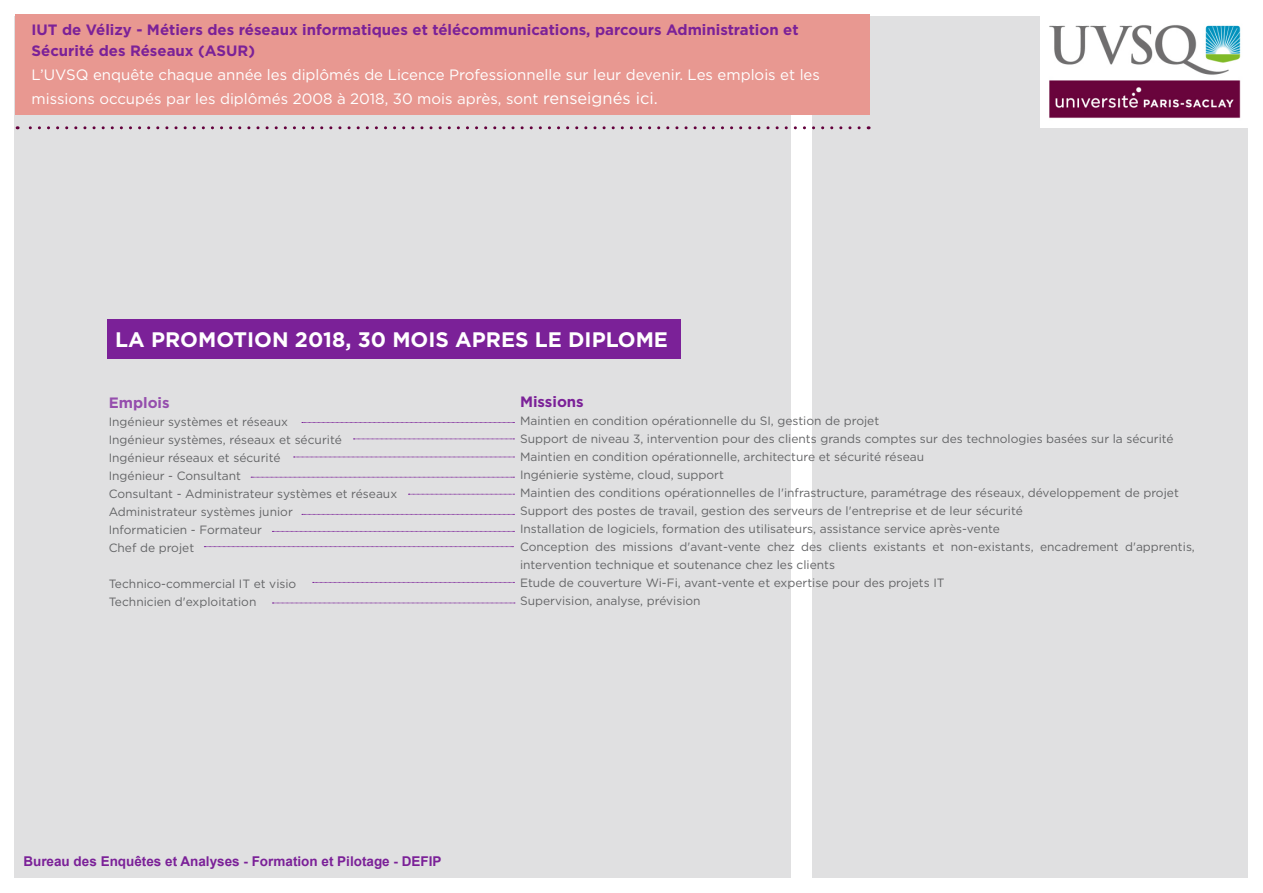
<style>
.page{position:relative;width:1263px;height:893px;background:#fff}
.page>*{position:absolute;margin:0;border:0;box-sizing:border-box;transform-origin:0 0}
.t1{font:700 21px "Gotham";color:#fff}
.t2{font:15px/24px "Gotham";color:#fff}
.t3{font:700 15px "Gotham";color:#7b2198}
.t4{font:700 15px "Gotham";color:#954ead}
.t5{font:700 13.5px "Arial";color:#7b2198}
.t6{font:12px/18px "Gotham";color:#646567}
.s1{font-size:16.5px}
</style>
<div class="page">
<div style="left:15px;top:16px;width:776px;height:861px;background:#e0e0e1"></div>
<div style="left:812px;top:16px;width:436px;height:861px;background:#e0e0e1"></div>
<img style="left:1041px;top:16px;width:207px;height:112px">
<div style="left:107px;top:319px;width:573px;height:39px;background:#7b2198"></div>
<div style="left:15px;top:15px;width:855px;height:100px;background:#e89891"></div>
<svg style="left:17px;top:126px;width:842px;height:3px"></svg>
<svg style="left:302px;top:422px;width:212px;height:1px"></svg>
<svg style="left:251px;top:477px;width:263px;height:1px"></svg>
<svg style="left:272px;top:531px;width:242px;height:1px"></svg>
<svg style="left:353px;top:439px;width:161px;height:1px"></svg>
<svg style="left:294px;top:457px;width:220px;height:1px"></svg>
<svg style="left:313px;top:582px;width:201px;height:1px"></svg>
<svg style="left:272px;top:603px;width:243px;height:1px"></svg>
<svg style="left:204px;top:546px;width:309px;height:1px"></svg>
<svg style="left:408px;top:494px;width:106px;height:1px"></svg>
<svg style="left:302px;top:514px;width:212px;height:1px"></svg>
<p class="t3" style="left:32px;top:19px;width:769px">IUT de Vélizy - Métiers des réseaux informatiques et télécommunications, parcours Administration et</p>
<p class="t3" style="left:32px;top:40px;width:225px">Sécurité des Réseaux (ASUR)</p>
<p class="t2" style="left:32px;top:62px;width:790px">L’UVSQ enquête chaque année les diplômés de Licence Professionnelle sur leur devenir. Les emplois et les missions occupés par les diplômés 2008 à 2018, 30 mois après, sont <span class="s1">renseignés ici.</span></p>
<p class="t1" style="left:115px;top:326px;width:554px">LA PROMOTION 2018, 30 MOIS APRES LE DIPLOME</p>
<p class="t4" style="left:109px;top:392px;width:62px">Emplois</p>
<p class="t6" style="left:109px;top:412px;width:181px">Ingénieur systèmes et réseaux</p>
<p class="t6" style="left:109px;top:430px;width:235px">Ingénieur systèmes, réseaux et sécurité</p>
<p class="t6" style="left:109px;top:448px;width:173px">Ingénieur réseaux et sécurité</p>
<p class="t6" style="left:109px;top:466px;width:134px">Ingénieur - Consultant</p>
<p class="t6" style="left:109px;top:484px;width:290px">Consultant - Administrateur systèmes et réseaux</p>
<p class="t6" style="left:109px;top:502px;width:186px">Administrateur systèmes junior</p>
<p class="t6" style="left:109px;top:520px;width:155px">Informaticien - Formateur</p>
<p class="t6" style="left:109px;top:538px;width:87px">Chef de projet</p>
<p class="t6" style="left:109px;top:574px;width:189px">Technico-commercial IT et visio</p>
<p class="t6" style="left:109px;top:592px;width:149px">Technicien d'exploitation</p>
<p class="t3" style="left:520px;top:392px;width:65px">Missions</p>
<p class="t6" style="left:520px;top:412px;width:361px">Maintien en condition opérationnelle du SI, gestion de projet</p>
<p class="t6" style="left:520px;top:430px;width:655px">Support de niveau 3, intervention pour des clients grands comptes sur des technologies basées sur la sécurité</p>
<p class="t6" style="left:520px;top:448px;width:406px">Maintien en condition opérationnelle, architecture et sécurité réseau</p>
<p class="t6" style="left:520px;top:466px;width:205px">Ingénierie système, cloud, support</p>
<p class="t6" style="left:520px;top:484px;width:660px">Maintien des conditions opérationnelles de l'infrastructure, paramétrage des réseaux, développement de projet</p>
<p class="t6" style="left:520px;top:502px;width:504px">Support des postes de travail, gestion des serveurs de l'entreprise et de leur sécurité</p>
<p class="t6" style="left:520px;top:520px;width:481px">Installation de logiciels, formation des utilisateurs, assistance service après-vente</p>
<p class="t6" style="left:520px;top:538px;width:676px">Conception des missions d'avant-vente chez des clients existants et non-existants, encadrement d'apprentis, intervention technique et soutenance chez les clients</p>
<p class="t6" style="left:520px;top:574px;width:426px">Etude de couverture Wi-Fi, avant-vente et expertise pour des projets IT</p>
<p class="t6" style="left:520px;top:592px;width:182px">Supervision, analyse, prévision</p>
<p class="t5" style="left:23px;top:852px;width:420px">Bureau des Enquêtes et Analyses - Formation et Pilotage - DEFIP</p>
</div>
